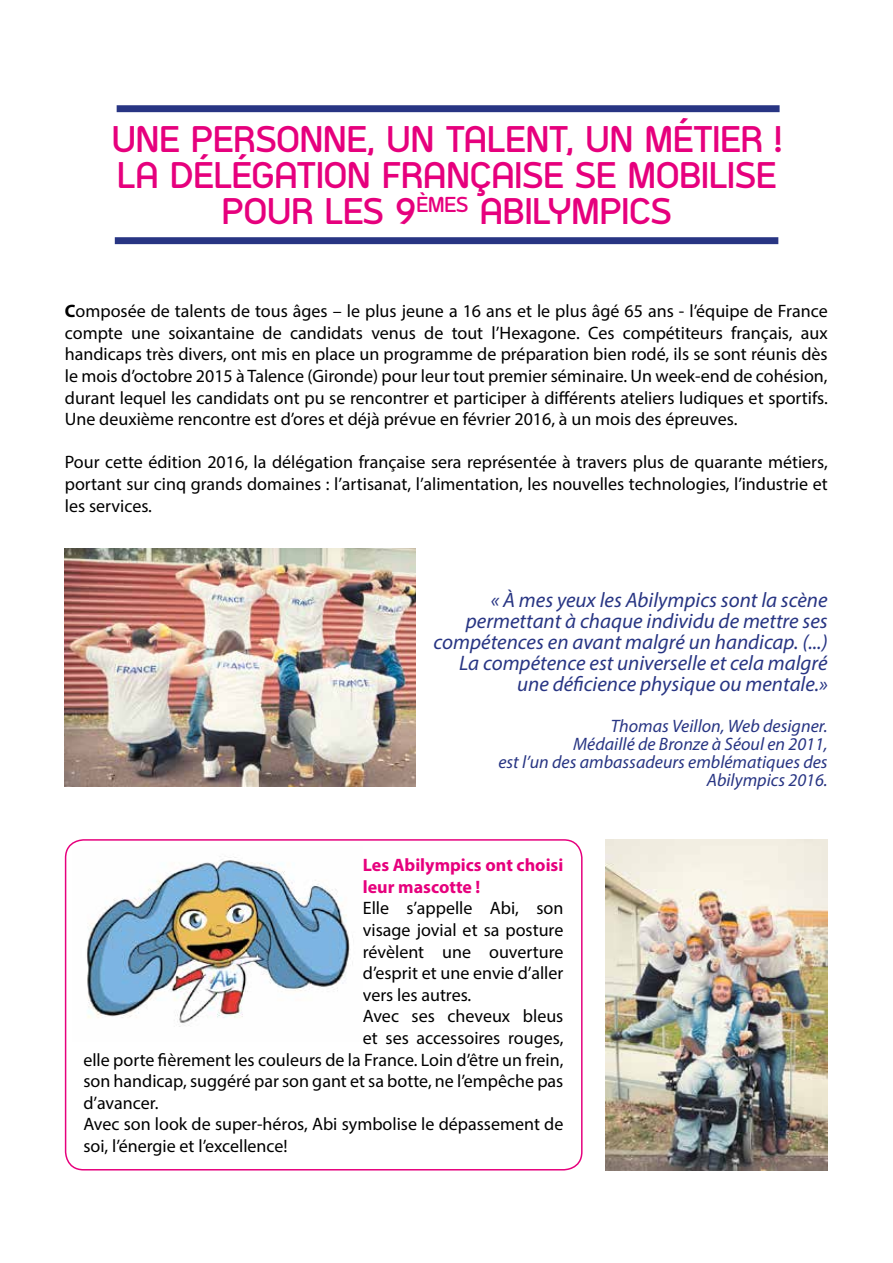
<style>
.page{position:relative;width:893px;height:1263px;background:#fff}
.page>*{position:absolute;margin:0;border:0;box-sizing:border-box;transform-origin:0 0}
.t1{font:700 36px/36px "Arch";color:#e6007d;text-align:center}
.t2{font:italic 21px/21px "Myriad Pro";color:#283583;text-align:right}
.t3{font:18px/21.6px "Myriad Pro";color:#000;text-align:justify}
.t4{font:italic 18px/18px "Myriad Pro";color:#283583;text-align:right}
.t5{font:700 18px/21.6px "Myriad Pro";color:#e6007d}
.s1{font-weight:700}
</style>
<div class="page">
<img style="left:65px;top:548px;width:350px;height:238px">
<img style="left:606px;top:839px;width:222px;height:331px">
<div style="left:65px;top:839px;width:518px;height:331px;border:2px solid #e6007d;border-radius:18px"></div>
<div style="left:117px;top:105px;width:663px;height:7px;background:#283583"></div>
<div style="left:115px;top:237px;width:663px;height:7px;background:#283583"></div>
<img style="left:87px;top:857px;width:266px;height:170px">
<h1 class="t1" style="left:112px;top:120px;width:672px">UNE PERSONNE, UN TALENT, UN MÉTIER !<br>LA DÉLÉGATION FRANÇAISE SE MOBILISE<br>POUR LES 9<sup>ÈMES</sup> ABILYMPICS</h1>
<p class="t3" style="left:65px;top:300px;width:764px"><span class="s1">C</span>omposée de talents de tous âges – le plus jeune a 16 ans et le plus âgé 65 ans - l’équipe de France compte une soixantaine de candidats venus de tout l’Hexagone. Ces compétiteurs français, aux handicaps très divers, ont mis en place un programme de préparation bien rodé, ils se sont réunis dès le mois d’octobre 2015 à Talence (Gironde) pour leur tout premier séminaire. Un week-end de cohésion, durant lequel les candidats ont pu se rencontrer et participer à différents ateliers ludiques et sportifs.<br>Une deuxième rencontre est d’ores et déjà prévue en février 2016, à un mois des épreuves.</p>
<p class="t3" style="left:65px;top:451px;width:764px">Pour cette édition 2016, la délégation française sera représentée à travers plus de quarante métiers, portant sur cinq grands domaines : l’artisanat, l’alimentation, les nouvelles technologies, l’industrie et les services.</p>
<p class="t2" style="left:433px;top:589px;width:396px">« À mes yeux les Abilympics sont la scène permettant à chaque individu de mettre ses compétences en avant malgré un handicap. (...)<br>La compétence est universelle et cela malgré une déficience physique ou mentale.»</p>
<p class="t4" style="left:498px;top:717px;width:331px">Thomas Veillon, Web designer.<br>Médaillé de Bronze à Séoul en 2011,<br>est l’un des ambassadeurs emblématiques des<br>Abilympics 2016.</p>
<p class="t5" style="left:363px;top:854px;width:202px">Les Abilympics ont choisi leur mascotte !</p>
<p class="t3" style="left:363px;top:897px;width:202px">Elle s’appelle Abi, son</p>
<p class="t3" style="left:363px;top:919px;width:202px">visage jovial et sa posture</p>
<p class="t3" style="left:363px;top:940px;width:202px">révèlent une ouverture</p>
<p class="t3" style="left:363px;top:962px;width:202px">d’esprit et une envie d’aller</p>
<p class="t3" style="left:363px;top:984px;width:110px">vers les autres.</p>
<p class="t3" style="left:363px;top:1005px;width:202px">Avec ses cheveux bleus</p>
<p class="t3" style="left:363px;top:1027px;width:202px">et ses accessoires rouges,</p>
<p class="t3" style="left:83px;top:1048px;width:482px">elle porte fièrement les couleurs de la France. Loin d’être un frein,</p>
<p class="t3" style="left:83px;top:1070px;width:482px">son handicap, suggéré par son gant et sa botte, ne l’empêche pas</p>
<p class="t3" style="left:83px;top:1092px;width:77px">d’avancer.</p>
<p class="t3" style="left:83px;top:1113px;width:482px">Avec son look de super-héros, Abi symbolise le dépassement de</p>
<p class="t3" style="left:83px;top:1135px;width:206px">soi, l’énergie et l’excellence!</p>
</div>
